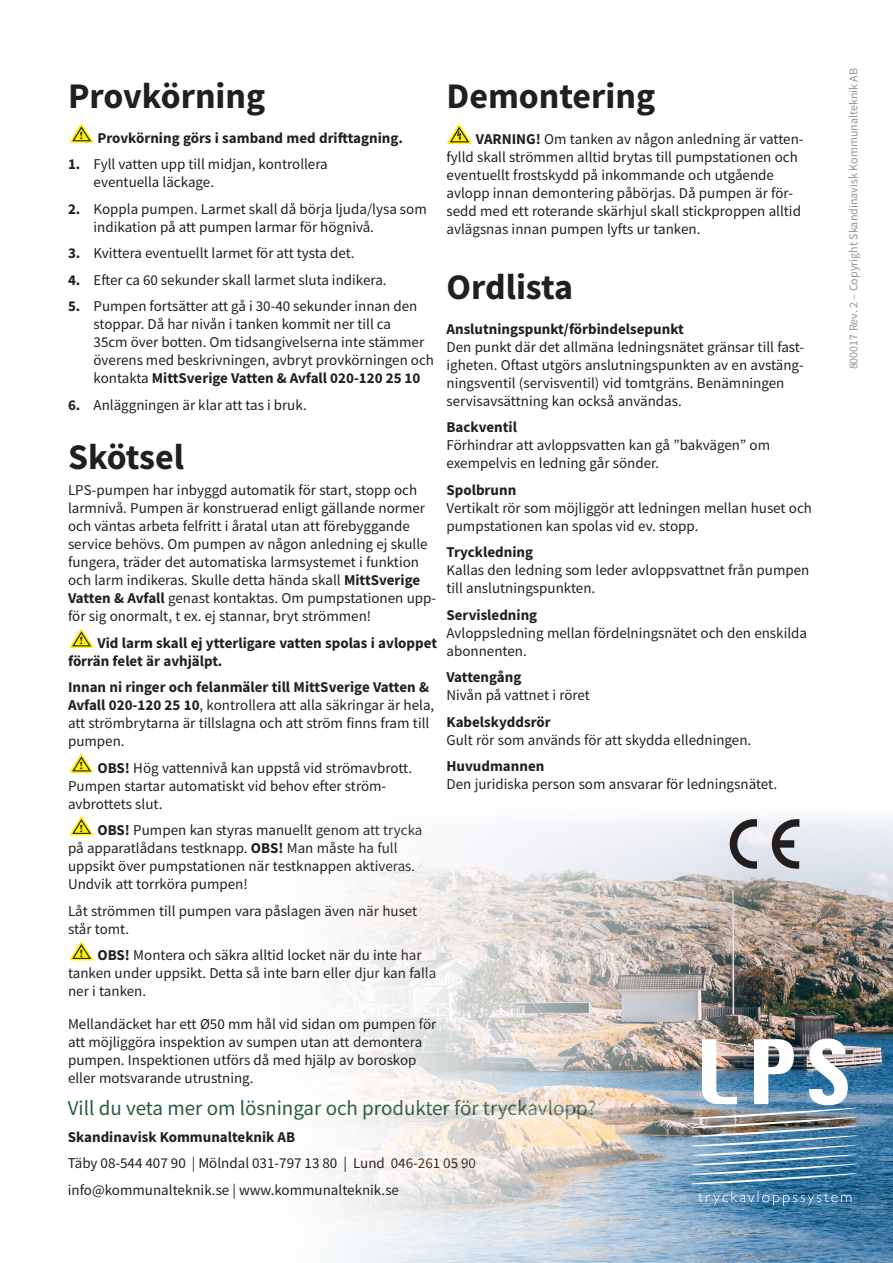
<style>
.page{position:relative;width:893px;height:1263px;background:#fff}
.page>*{position:absolute;margin:0;border:0;box-sizing:border-box;transform-origin:0 0}
._2_Rubrik_Inlaga{font:700 36px "Source Sans Pro";color:#231f20}
.Captions_Regular_8_10{font:21px "Source Sans Pro";color:#275c3e}
.Text_indrag{font:15px/18px "Source Sans Pro";color:#231f20}
._2_Rubrik_Inlaga-2{font:15px/18px "Source Sans Pro";color:#231f20}
.Captions_Regular_8_10-2{font:15px "Source Sans Pro";color:#231f20}
.Text_indrag-2{font:700 15px/18px "Source Sans Pro";color:#231f20}
._2_Rubrik_Inlaga-3{font:700 15px "Source Sans Pro";color:#231f20}
.Captions_Regular_8_10-3{font:700 15px "Source Sans Pro";color:#231f20}
.t1{font:12px "Source Sans Pro";color:#939598}
.t2{font:700 10.5px "Palatino";color:#231f20;scale:1.26 1}
.s1{font-weight:700}
</style>
<div class="page">
<svg style="left:69px;top:124px;width:25px;height:19px"></svg>
<svg style="left:69px;top:629px;width:25px;height:19px"></svg>
<svg style="left:69px;top:754px;width:25px;height:19px"></svg>
<svg style="left:447px;top:124px;width:25px;height:20px"></svg>
<img style="left:69px;top:816px;width:824px;height:447px">
<svg style="left:730px;top:819px;width:27px;height:50px"></svg>
<svg style="left:771px;top:819px;width:28px;height:50px"></svg>
<img style="left:659px;top:1038px;width:198px;height:181px">
<p class="_2_Rubrik_Inlaga" style="left:68px;top:71px;width:199px">Provkörning</p>
<p class="t2" style="left:80px;top:126px;width:4px">!</p>
<p class="_2_Rubrik_Inlaga-3" style="left:97px;top:128px;width:307px">Provkörning görs i samband med drifttagning.</p>
<p class="Text_indrag" style="left:94px;top:155px;width:236px;text-indent:-26px"><span class="s1">1.</span> Fyll vatten upp till midjan, kontrollera eventuella läckage.</p>
<p class="Text_indrag" style="left:94px;top:200px;width:335px;text-indent:-26px"><span class="s1">2.</span> Koppla pumpen. Larmet skall då börja ljuda/lysa som indikation på att pumpen larmar för högnivå.</p>
<p class="Text_indrag" style="left:68px;top:244px;width:288px"><span class="s1">3.</span> Kvittera eventuellt larmet för att tysta det.</p>
<p class="Text_indrag" style="left:68px;top:271px;width:320px"><span class="s1">4.</span> Efter ca 60 sekunder skall larmet sluta indikera.</p>
<p class="Text_indrag" style="left:94px;top:297px;width:342px;text-indent:-26px"><span class="s1">5.</span> Pumpen fortsätter att gå i 30-40 sekunder innan den stoppar. Då har nivån i tanken kommit ner till ca<br>35cm över botten. Om tidsangivelserna inte stämmer överens med beskrivningen, avbryt provkörningen och kontakta <span class="s1">MittSverige Vatten &amp; Avfall 020-120 25 10</span></p>
<p class="Text_indrag" style="left:68px;top:396px;width:240px"><span class="s1">6.</span> Anläggningen är klar att tas i bruk.</p>
<p class="_2_Rubrik_Inlaga" style="left:68px;top:433px;width:118px">Skötsel</p>
<p class="Text_indrag" style="left:68px;top:481px;width:370px">LPS-pumpen har inbyggd automatik för start, stopp och larmnivå. Pumpen är konstruerad enligt gällande normer och väntas arbeta felfritt i åratal utan att förebyggande service behövs. Om pumpen av någon anledning ej skulle fungera, träder det automatiska larmsystemet i funktion och larm indikeras. Skulle detta hända skall <span class="s1">MittSverige Vatten &amp; Avfall</span> genast kontaktas. Om pumpstationen upp&shy;för sig onormalt, t ex. ej stannar, bryt strömmen!</p>
<p class="t2" style="left:80px;top:631px;width:4px">!</p>
<p class="Text_indrag-2" style="left:68px;top:634px;width:371px;text-indent:29px">Vid larm skall ej ytterligare vatten spolas i avloppet förrän felet är avhjälpt.</p>
<p class="Text_indrag" style="left:68px;top:678px;width:368px"><span class="s1">Innan ni ringer och felanmäler till MittSverige Vatten &amp; Avfall 020-120 25 10</span>, kontrollera att alla säkringar är hela, att strömbrytarna är tillslagna och att ström finns fram till pumpen.</p>
<p class="t2" style="left:80px;top:756px;width:4px">!</p>
<p class="Text_indrag" style="left:68px;top:759px;width:346px;text-indent:29px"><span class="s1">OBS!</span> Hög vattennivå kan uppstå vid strömavbrott.<br>Pumpen startar automatiskt vid behov efter ström&shy;avbrottets slut.</p>
<p class="t2" style="left:80px;top:819px;width:4px">!</p>
<p class="Text_indrag" style="left:68px;top:821px;width:356px;text-indent:29px"><span class="s1">OBS!</span> Pumpen kan styras manuellt genom att trycka på apparatlådans testknapp. <span class="s1">OBS!</span> Man måste ha full uppsikt över pumpstationen när testknappen aktiveras.<br>Undvik att torrköra pumpen!</p>
<p class="Text_indrag" style="left:68px;top:902px;width:351px">Låt strömmen till pumpen vara påslagen även när huset står tomt.</p>
<p class="t2" style="left:80px;top:944px;width:4px">!</p>
<p class="Text_indrag" style="left:68px;top:946px;width:370px;text-indent:29px"><span class="s1">OBS!</span> Montera och säkra alltid locket när du inte har tanken under uppsikt. Detta så inte barn eller djur kan falla ner i tanken.</p>
<p class="_2_Rubrik_Inlaga-2" style="left:68px;top:1015px;width:370px">Mellandäcket har ett Ø50 mm hål vid sidan om pumpen för att möjliggöra inspektion av sumpen utan att demontera pumpen. Inspektionen utförs då med hjälp av boroskop eller motsvarande utrustning.</p>
<p class="_2_Rubrik_Inlaga" style="left:446px;top:71px;width:210px">Demontering</p>
<p class="_2_Rubrik_Inlaga-2" style="left:446px;top:130px;width:359px;text-indent:29px"><span class="s1">VARNING!</span> Om tanken av någon anledning är vatten&shy;fylld skall strömmen alltid brytas till pumpstationen och eventuellt frostskydd på inkommande och utgående avlopp innan demontering påbörjas. Då pumpen är för&shy;sedd med ett roterande skärhjul skall stickproppen alltid avlägsnas innan pumpen lyfts ur tanken.</p>
<p class="_2_Rubrik_Inlaga" style="left:446px;top:262px;width:128px">Ordlista</p>
<p class="Text_indrag" style="left:446px;top:320px;width:359px"><span class="s1">Anslutningspunkt/förbindelsepunkt<br></span>Den punkt där det allmäna ledningsnätet gränsar till fast&shy;igheten. Oftast utgörs anslutningspunkten av en avstäng&shy;ningsventil (servisventil) vid tomtgräns. Benämningen servisavsättning kan också användas.</p>
<p class="Text_indrag" style="left:446px;top:418px;width:325px"><span class="s1">Backventil<br></span>Förhindrar att avloppsvatten kan gå ”bakvägen” om exempelvis en ledning går sönder.</p>
<p class="Text_indrag" style="left:446px;top:481px;width:367px"><span class="s1">Spolbrunn<br></span>Vertikalt rör som möjliggör att ledningen mellan huset och pumpstationen kan spolas vid ev. stopp.</p>
<p class="Text_indrag" style="left:446px;top:543px;width:364px"><span class="s1">Tryckledning<br></span>Kallas den ledning som leder avloppsvattnet från pumpen till anslutningspunkten.</p>
<p class="Text_indrag" style="left:446px;top:606px;width:362px"><span class="s1">Servisledning<br></span>Avloppsledning mellan fördelningsnätet och den enskilda abonnenten.</p>
<p class="Text_indrag" style="left:446px;top:668px;width:145px"><span class="s1">Vattengång<br></span>Nivån på vattnet i röret</p>
<p class="Text_indrag" style="left:446px;top:713px;width:306px"><span class="s1">Kabelskyddsrör<br></span>Gult rör som används för att skydda elledningen.</p>
<p class="Text_indrag" style="left:446px;top:757px;width:332px"><span class="s1">Huvudmannen<br></span>Den juridiska person som ansvarar för ledningsnätet.</p>
<p class="Captions_Regular_8_10" style="left:68px;top:1095px;width:530px">Vill du veta mer om lösningar och produkter för tryckavlopp?</p>
<p class="Captions_Regular_8_10-3" style="left:68px;top:1126px;width:229px">Skandinavisk Kommunalteknik AB</p>
<p class="Captions_Regular_8_10-2" style="left:68px;top:1153px;width:410px">Täby 08-544 407 90 | Mölndal 031-797 13 80 | Lund 046-261 05 90</p>
<p class="Captions_Regular_8_10-2" style="left:68px;top:1180px;width:333px">info@kommunalteknik.se | www.kommunalteknik.se</p>
<p class="t1" style="left:846px;top:369px;width:303px;rotate:-90deg">800017 Rev. 2 – Copyright Skandinavisk Kommunalteknik AB</p>
</div>
